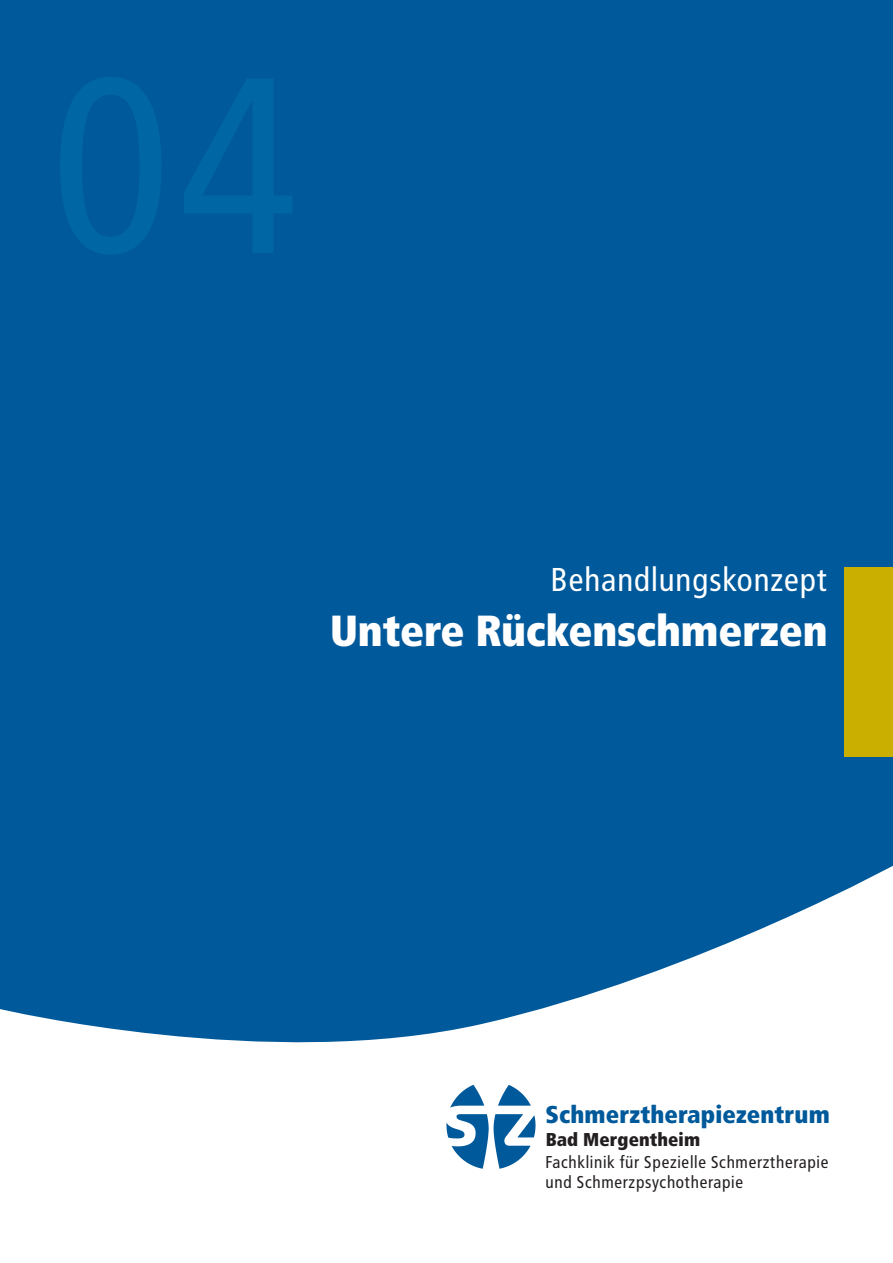
<style>
.page{position:relative;width:893px;height:1263px;background:#fff}
.page>*{position:absolute;margin:0;border:0;box-sizing:border-box;transform-origin:0 0}
.t1{font:900 43.5px "Transit";letter-spacing:-.01em;color:#fff}
.t2{font:33px "Transit";letter-spacing:-.01em;color:#fff}
.t3{font:900 24.3px "Transit";color:#00599a}
.t4{font:900 18.6px "Transit";color:#231f20}
.t5{font:17.1px/20.5px "Transit";letter-spacing:.005em;color:#231f20}
</style>
<div class="page">
<div style="left:0;top:0;width:893px;height:1043px;background:#00599a"></div>
<img style="left:446px;top:1084px;width:89px;height:85px">
<div style="left:844px;top:568px;width:49px;height:189px;background:#caae00"></div>
<h2 class="t2" style="left:551px;top:566px;width:279px">Behandlungskonzept</h2>
<h1 class="t1" style="left:330px;top:610px;width:500px">Untere Rückenschmerzen</h1>
<h3 class="t3" style="left:545px;top:1103px;width:286px">Schmerztherapiezentrum</h3>
<p class="t4" style="left:546px;top:1130px;width:156px">Bad Mergentheim</p>
<p class="t5" style="left:546px;top:1153px;width:285px">Fachklinik für Spezielle Schmerztherapie und Schmerzpsychotherapie</p>
</div>
